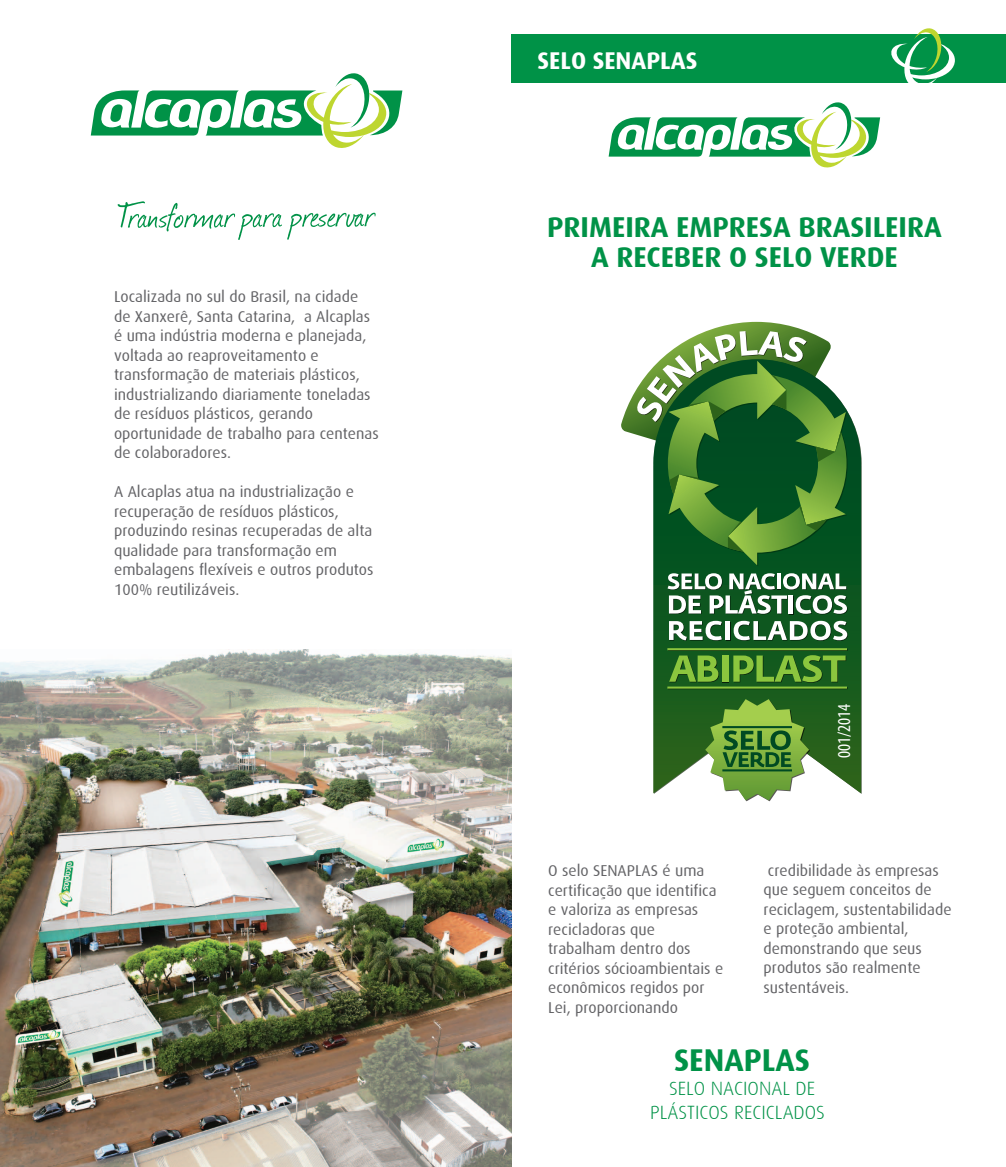
<style>
.page{position:relative;width:1006px;height:1167px;background:#fff}
.page>*{position:absolute;margin:0;border:0;box-sizing:border-box;transform-origin:0 0}
.t1{font:700 31.5px "Dax";color:#009247}
.t2{font:700 28.8px/30.5px "Dax";color:#009247;text-align:center}
.t3{font:700 24.3px "Dax";color:#fff}
.t4{font:300 19.2px/24.5px "Dax";color:#009247;text-align:center}
.t5{font:condensed 18.15px "Myriad Pro";color:#fff}
.t6{font:15.75px/19.5px "Dax";color:#636366}
.s1{font-family:"Myriad";font-weight:400;font-style:italic;color:#fff}
</style>
<div class="page">
<img style="left:0;top:649px;width:511px;height:517px">
<svg style="left:653px;top:410px;width:207px;height:383px;background:#2c6932"></svg>
<div style="left:725px;top:621px;width:5px;height:19px;background:#fff"></div>
<svg style="left:667px;top:573px;width:180px;height:41px"></svg>
<svg style="left:668px;top:621px;width:54px;height:20px"></svg>
<svg style="left:733px;top:620px;width:114px;height:21px"></svg>
<div style="left:722px;top:656px;width:6px;height:26px;background:#8bc63e"></div>
<svg style="left:669px;top:655px;width:49px;height:27px"></svg>
<div style="left:721px;top:655px;width:7px;height:26px;background:#8bc63e"></div>
<svg style="left:733px;top:655px;width:112px;height:27px;background:#4b8a2c"></svg>
<hr style="left:667px;top:648px;width:180px;height:3px;background:#231f20">
<hr style="left:667px;top:648px;width:179px;height:2px;background:#8bc63e">
<hr style="left:667px;top:687px;width:180px;height:2px;background:#231f20">
<hr style="left:667px;top:686px;width:179px;height:2px;background:#8bc63e">
<svg style="left:705px;top:699px;width:104px;height:102px"></svg>
<hr style="left:722px;top:726px;width:69px;height:2px;background:#004a22">
<hr style="left:722px;top:769px;width:69px;height:2px;background:#004a22">
<svg style="left:621px;top:322px;width:226px;height:244px"></svg>
<div style="left:511px;top:34px;width:494px;height:48px;background:#009247"></div>
<svg style="left:889px;top:28px;width:65px;height:55px"></svg>
<svg style="left:91px;top:73px;width:311px;height:75px"></svg>
<svg style="left:608px;top:102px;width:271px;height:66px"></svg>
<svg style="left:117px;top:201px;width:258px;height:39px"></svg>
<p class="t6" style="left:114px;top:287px;width:266px">Localizada no sul do Brasil, na cidade<br>de Xanxerê, Santa Catarina, a Alcaplas é uma indústria moderna e planejada, voltada ao reaproveitamento e transformação de materiais plásticos, industrializando diariamente toneladas de resíduos plásticos, gerando oportunidade de trabalho para centenas de colaboradores.</p>
<p class="t6" style="left:114px;top:482px;width:261px">A Alcaplas atua na industrialização e recuperação de resíduos plásticos, produzindo resinas recuperadas de alta qualidade para transformação em embalagens flexíveis e outros produtos 100% reutilizáveis.</p>
<h3 class="t3" style="left:537px;top:47px;width:161px">SELO SENAPLAS</h3>
<h2 class="t2" style="left:547px;top:212px;width:396px">PRIMEIRA EMPRESA BRASILEIRA<br>A RECEBER O SELO VERDE</h2>
<p class="t5" style="left:832px;top:758px;width:56px;rotate:-90deg">001/2014</p>
<p class="t6" style="left:763px;top:860px;width:189px">credibilidade às empresas que seguem conceitos de reciclagem, sustentabilidade e proteção ambiental, demonstrando que seus produtos são realmente sustentáveis.</p>
<p class="t6" style="left:548px;top:861px;width:176px">O selo SENAPLAS é uma certificação que identifica e valoriza as empresas recicladoras que trabalham dentro dos critérios sócioambientais e econômicos regidos por<br>Lei, proporcionando</p>
<h1 class="t1" style="left:673px;top:1041px;width:137px">SENAPLAS</h1>
<p class="t4" style="left:650px;top:1076px;width:185px">SELO NACIONAL DE<br>PLÁSTICOS RECICLADOS<span class="s1">S</span></p>
</div>
